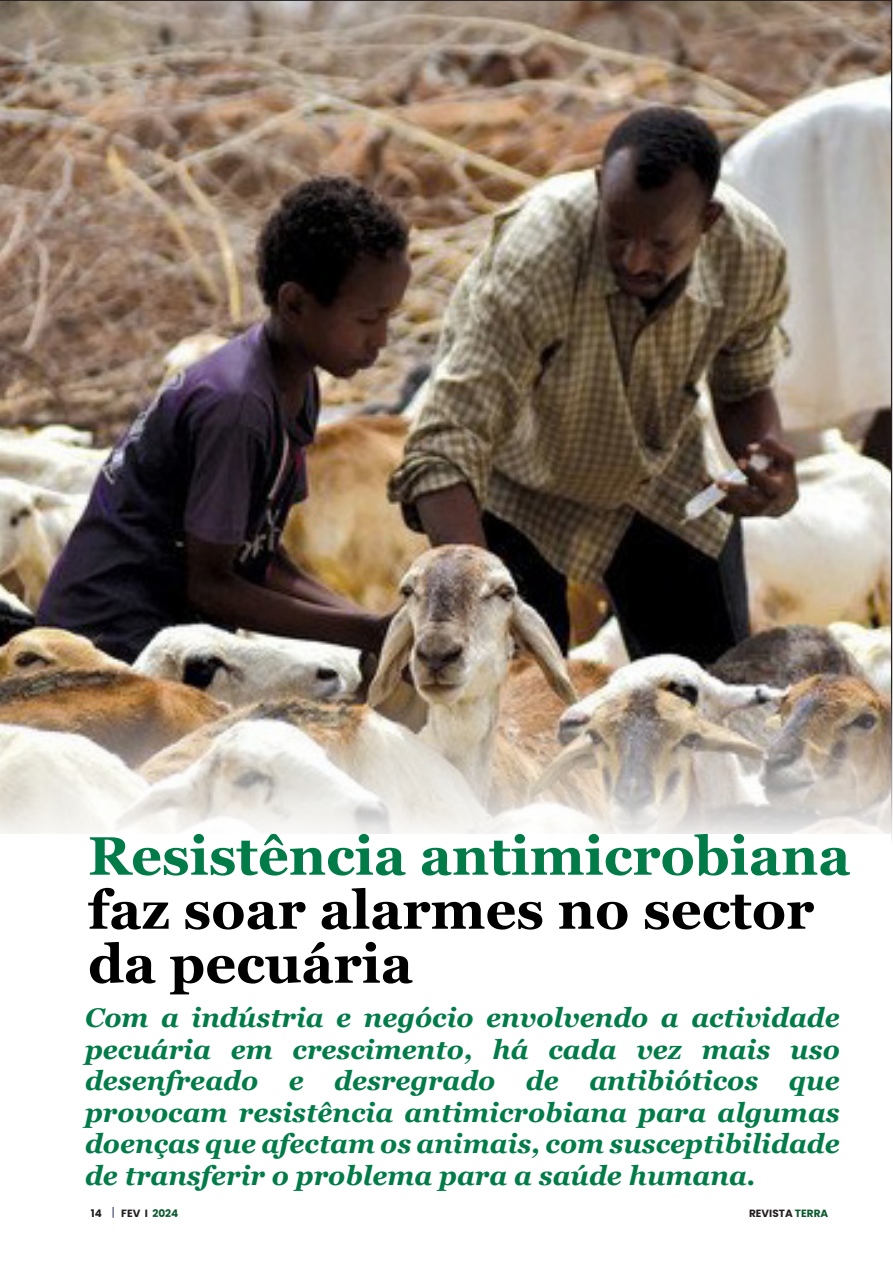
<style>
.page{position:relative;width:893px;height:1263px;background:#fff}
.page>*{position:absolute;margin:0;border:0;box-sizing:border-box;transform-origin:0 0}
.t1{font:700 54px/54px "Georgia";color:#000}
.t2{font:700 54px "Georgia";color:#017c48}
.t3{font:italic 700 27px/31.5px "Georgia";color:#017c48;text-align:justify}
.t4{font:700 10.5px "Poppins";color:#231f20}
.s1{color:#0a582d}
</style>
<div class="page">
<img style="left:0;top:0;width:891px;height:834px">
<h1 class="t2" style="left:88px;top:821px;width:764px">Resistência antimicrobiana</h1>
<h1 class="t1" style="left:88px;top:883px;width:728px">faz soar alarmes no sector da pecuária</h1>
<p class="t3" style="left:85px;top:1002px;width:756px">Com a indústria e negócio envolvendo a actividade pecuária em crescimento, há cada vez mais uso desenfreado e desregrado de antibióticos que provocam resistência antimicrobiana para algumas doenças que afectam os animais, com susceptibilidade de transferir o problema para a saúde humana.</p>
<p class="t4" style="left:91px;top:1207px;width:13px">14</p>
<p class="t4" style="left:121px;top:1207px;width:59px">FEV I <span class="s1">2024</span></p>
<p class="t4" style="left:749px;top:1207px;width:81px">REVISTA <span class="s1">TERRA</span></p>
</div>
